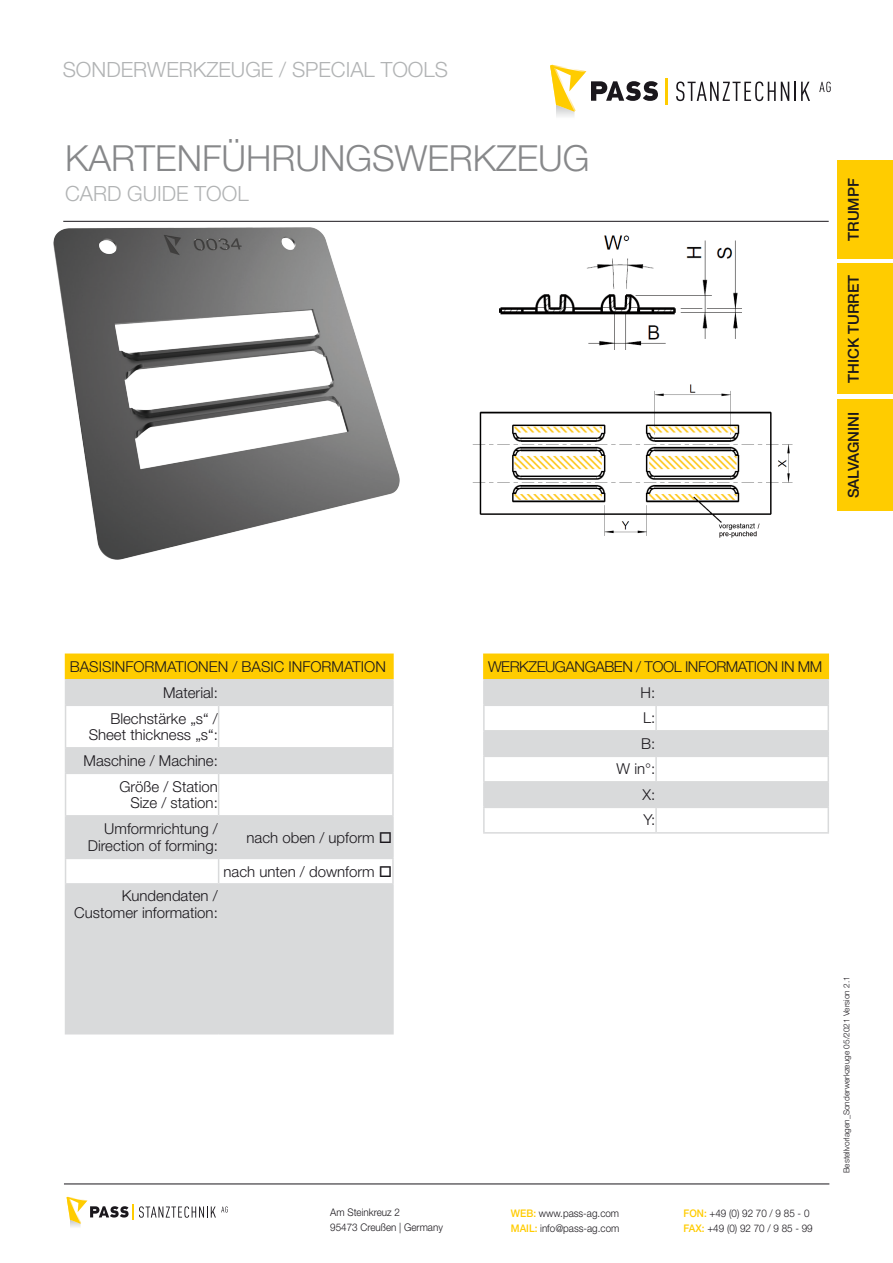
<style>
.page{position:relative;width:893px;height:1263px;background:#fff}
.page>*{position:absolute;margin:0;border:0;box-sizing:border-box;transform-origin:0 0}
.t1{font:300 36px "Helvetica Neue LT Std";color:#87888a}
.t2{font:300 21px "Helvetica Neue LT Std";color:#b1b3b4}
.t3{font:300 15px/25.8px "Helvetica Neue LT Std";color:#1a171c;text-align:right}
.t4{font:300 15px "Helvetica Neue LT Std";letter-spacing:-.03em;color:#1a171c}
.t5{font:500 15px "Helvetica Neue LT Std";color:#1a171c}
.t6{font:300 10.5px/15px "Helvetica Neue LT Std";color:#1a171c;scale:.94 1}
.t7{font:300 8.25px "Helvetica Neue LT Std";color:#1a171c}
.s1{font-weight:500;color:#fc0}
</style>
<div class="page">
<hr style="left:64px;top:1184px;width:765px;height:1px;background:#1a171c">
<div style="left:838px;top:161px;width:55px;height:349px;background:#fc0"></div>
<hr style="left:63px;top:221px;width:766px;height:1px;background:#1a171c">
<img style="left:53px;top:228px;width:347px;height:332px">
<img style="left:499px;top:235px;width:243px;height:115px">
<img style="left:472px;top:384px;width:321px;height:153px">
<svg style="left:676px;top:81px;width:134px;height:20px"></svg>
<svg style="left:819px;top:82px;width:12px;height:10px"></svg>
<svg style="left:550px;top:65px;width:108px;height:47px"></svg>
<hr style="left:665px;top:78px;width:3px;height:27px;background:#fc0">
<svg style="left:67px;top:1197px;width:161px;height:30px"></svg>
<div style="left:66px;top:654px;width:327px;height:26px;background:#fc0"></div>
<svg style="left:66px;top:680px;width:326px;height:353px;fill:#d9dadb"></svg>
<hr style="left:392px;top:655px;width:2px;height:24px;background:#fc0">
<hr style="left:218px;top:774px;width:1px;height:41px;background:#d9dadb">
<hr style="left:218px;top:817px;width:1px;height:41px;background:#d9dadb">
<svg style="left:218px;top:859px;width:1px;height:24px"></svg>
<hr style="left:65px;top:653px;width:154px;height:2px;background:#fc0">
<hr style="left:219px;top:653px;width:175px;height:2px;background:#fc0">
<hr style="left:219px;top:679px;width:175px;height:1px;background:#d9dadb">
<hr style="left:392px;top:680px;width:2px;height:24px;background:#d9dadb">
<hr style="left:65px;top:817px;width:1px;height:41px;background:#d9dadb">
<hr style="left:392px;top:817px;width:2px;height:41px;background:#d9dadb">
<hr style="left:218px;top:885px;width:1px;height:148px;background:#d9dadb">
<hr style="left:65px;top:774px;width:1px;height:41px;background:#d9dadb">
<hr style="left:392px;top:774px;width:2px;height:41px;background:#d9dadb">
<hr style="left:65px;top:815px;width:154px;height:2px;background:#d9dadb">
<hr style="left:219px;top:815px;width:175px;height:2px;background:#d9dadb">
<hr style="left:65px;top:858px;width:154px;height:1px;background:#d9dadb">
<hr style="left:219px;top:858px;width:175px;height:1px;background:#d9dadb">
<svg style="left:65px;top:859px;width:1px;height:24px"></svg>
<hr style="left:392px;top:859px;width:2px;height:24px;background:#d9dadb">
<hr style="left:392px;top:748px;width:2px;height:24px;background:#d9dadb">
<hr style="left:219px;top:772px;width:175px;height:2px;background:#d9dadb">
<svg style="left:65px;top:748px;width:1px;height:24px"></svg>
<svg style="left:218px;top:748px;width:1px;height:24px"></svg>
<hr style="left:65px;top:772px;width:154px;height:2px;background:#d9dadb">
<hr style="left:219px;top:704px;width:175px;height:2px;background:#d9dadb">
<hr style="left:219px;top:747px;width:175px;height:1px;background:#d9dadb">
<hr style="left:392px;top:706px;width:2px;height:41px;background:#d9dadb">
<hr style="left:65px;top:706px;width:1px;height:41px;background:#d9dadb">
<hr style="left:218px;top:706px;width:1px;height:41px;background:#d9dadb">
<hr style="left:65px;top:747px;width:154px;height:1px;background:#d9dadb">
<hr style="left:65px;top:679px;width:154px;height:1px;background:#d9dadb">
<svg style="left:65px;top:655px;width:1px;height:49px"></svg>
<svg style="left:218px;top:680px;width:1px;height:24px"></svg>
<hr style="left:65px;top:704px;width:154px;height:2px;background:#d9dadb">
<hr style="left:65px;top:883px;width:154px;height:2px;background:#d9dadb">
<hr style="left:65px;top:885px;width:1px;height:148px;background:#d9dadb">
<hr style="left:219px;top:883px;width:175px;height:2px;background:#d9dadb">
<hr style="left:392px;top:885px;width:2px;height:148px;background:#d9dadb">
<hr style="left:65px;top:1033px;width:154px;height:1px;background:#d9dadb">
<hr style="left:219px;top:1033px;width:175px;height:1px;background:#d9dadb">
<div style="left:484px;top:654px;width:344px;height:26px;background:#fc0"></div>
<svg style="left:485px;top:680px;width:342px;height:127px"></svg>
<hr style="left:827px;top:655px;width:2px;height:24px;background:#fc0">
<hr style="left:655px;top:680px;width:2px;height:24px;background:#d9dadb">
<hr style="left:483px;top:653px;width:173px;height:2px;background:#fc0">
<hr style="left:483px;top:655px;width:2px;height:24px;background:#fc0">
<hr style="left:656px;top:653px;width:173px;height:2px;background:#fc0">
<hr style="left:655px;top:706px;width:2px;height:24px;background:#d9dadb">
<hr style="left:655px;top:757px;width:2px;height:24px;background:#d9dadb">
<hr style="left:655px;top:808px;width:2px;height:24px;background:#d9dadb">
<hr style="left:655px;top:731px;width:2px;height:24px;background:#d9dadb">
<hr style="left:655px;top:782px;width:2px;height:25px;background:#d9dadb">
<hr style="left:483px;top:706px;width:2px;height:24px;background:#d9dadb">
<hr style="left:827px;top:706px;width:2px;height:24px;background:#d9dadb">
<hr style="left:483px;top:679px;width:173px;height:1px;background:#d9dadb">
<hr style="left:483px;top:680px;width:2px;height:24px;background:#d9dadb">
<hr style="left:656px;top:679px;width:173px;height:1px;background:#d9dadb">
<hr style="left:827px;top:680px;width:2px;height:24px;background:#d9dadb">
<hr style="left:483px;top:704px;width:173px;height:2px;background:#d9dadb">
<hr style="left:656px;top:704px;width:173px;height:2px;background:#d9dadb">
<hr style="left:483px;top:730px;width:173px;height:1px;background:#d9dadb">
<hr style="left:483px;top:731px;width:2px;height:24px;background:#d9dadb">
<hr style="left:656px;top:730px;width:173px;height:1px;background:#d9dadb">
<hr style="left:827px;top:731px;width:2px;height:24px;background:#d9dadb">
<hr style="left:483px;top:782px;width:2px;height:25px;background:#d9dadb">
<hr style="left:827px;top:782px;width:2px;height:25px;background:#d9dadb">
<hr style="left:483px;top:755px;width:173px;height:2px;background:#d9dadb">
<hr style="left:656px;top:755px;width:173px;height:2px;background:#d9dadb">
<hr style="left:483px;top:781px;width:173px;height:2px;background:#d9dadb">
<hr style="left:656px;top:781px;width:173px;height:2px;background:#d9dadb">
<hr style="left:483px;top:757px;width:2px;height:24px;background:#d9dadb">
<hr style="left:827px;top:757px;width:2px;height:24px;background:#d9dadb">
<hr style="left:483px;top:807px;width:173px;height:1px;background:#d9dadb">
<hr style="left:656px;top:807px;width:173px;height:1px;background:#d9dadb">
<hr style="left:483px;top:808px;width:2px;height:24px;background:#d9dadb">
<hr style="left:827px;top:808px;width:2px;height:24px;background:#d9dadb">
<hr style="left:483px;top:832px;width:173px;height:2px;background:#d9dadb">
<hr style="left:656px;top:832px;width:173px;height:2px;background:#d9dadb">
<h2 class="t2" style="left:63px;top:56px;width:387px">SONDERWERKZEUGE / SPECIAL TOOLS</h2>
<h1 class="t1" style="left:65px;top:136px;width:526px">KARTENFÜHRUNGSWERKZEUG</h1>
<h2 class="t2" style="left:65px;top:181px;width:185px">CARD GUIDE TOOL</h2>
<p class="t5" style="left:844px;top:241px;width:64px;rotate:-90deg">TRUMPF</p>
<p class="t5" style="left:844px;top:383px;width:110px;rotate:-90deg">THICK TURRET</p>
<p class="t5" style="left:844px;top:498px;width:88px;rotate:-90deg">SALVAGNINI</p>
<p class="t3" style="left:70px;top:654px;width:318px">BASISINFORMATIONEN / BASIC INFORMATION</p>
<p class="t3" style="left:163px;top:679px;width:56px">Material:</p>
<p class="t3" style="left:110px;top:705px;width:109px">Blechstärke „s“ /</p>
<p class="t3" style="left:84px;top:722px;width:136px">Sheet thickness „s“:<br>Maschine / Machine:<br>Größe / Station</p>
<p class="t3" style="left:104px;top:790px;width:115px">Size / station:<br>Umformrichtung /</p>
<p class="t3" style="left:88px;top:832px;width:132px">Direction of forming:</p>
<p class="t3" style="left:247px;top:824px;width:147px">nach oben / upform □</p>
<p class="t3" style="left:224px;top:858px;width:170px">nach unten / downform □</p>
<p class="t3" style="left:74px;top:887px;width:145px;line-height:16.5px">Kundendaten /<br>Customer information:</p>
<p class="t4" style="left:488px;top:658px;width:336px">WERKZEUGANGABEN / TOOL INFORMATION IN MM</p>
<p class="t3" style="left:641px;top:679px;width:16px">H:</p>
<p class="t3" style="left:643px;top:705px;width:14px">L:</p>
<p class="t3" style="left:641px;top:730px;width:16px">B:</p>
<p class="t3" style="left:617px;top:756px;width:40px">W in°:</p>
<p class="t3" style="left:643px;top:781px;width:14px">X:</p>
<p class="t3" style="left:643px;top:807px;width:13px">Y:</p>
<p class="t6" style="left:330px;top:1205px;width:121px">Am Steinkreuz 2<br>95473 Creußen | Germany</p>
<p class="t6" style="left:511px;top:1205px;width:117px"><span class="s1">WEB:</span> www.pass-ag.com<br><span class="s1">MAIL:</span> info@pass-ag.com</p>
<p class="t6" style="left:684px;top:1205px;width:139px"><span class="s1">FON:</span> +49 (0) 92 70 / 9 85 - 0<br><span class="s1">FAX:</span> +49 (0) 92 70 / 9 85 - 99</p>
<p class="t7" style="left:841px;top:1173px;width:198px;rotate:-90deg">Bestellvorlagen_Sonderwerkzeuge 05/2021 Version 2.1</p>
</div>
